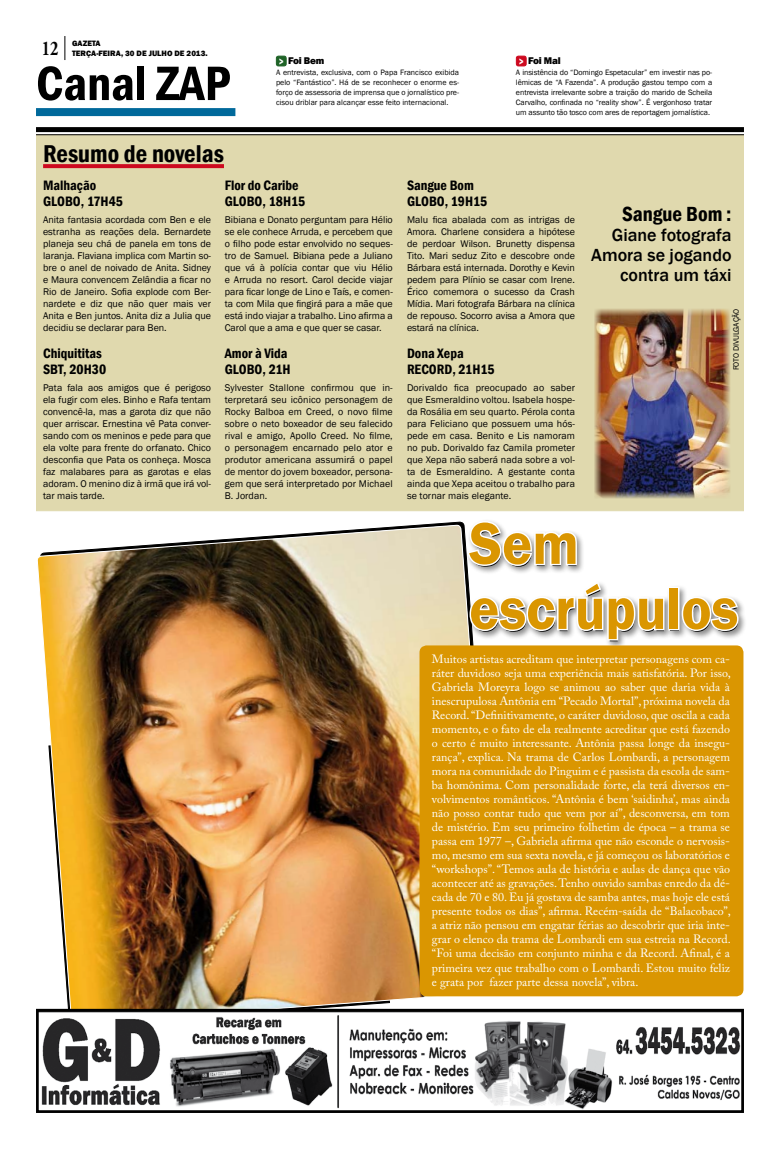
<style>
.page{position:relative;width:780px;height:1149px;background:#fff}
.page>*{position:absolute;margin:0;border:0;box-sizing:border-box;transform-origin:0 0}
.t1{font:600 61px/65px "Franklin Gothic";color:#da9601;scale:.93 1}
.t2{font:600 condensed 50px "Franklin Gothic";color:#000}
.t3{font:600 condensed 25px "Franklin Gothic";color:#000}
.t4{font:600 condensed 21px "Franklin Gothic";color:#000}
.t5{font:700 20.8px "Adobe Garamond Pro";color:#000;scale:.77 1}
.t6{font:500 18px/20px "Franklin Gothic";color:#000;text-align:right}
.t7{font:600 condensed 14px/16px "Franklin Gothic";color:#000}
.t8{font:12px/14px "Adobe Caslon Pro";color:#fff;text-align:justify}
.t9{font:10px/12px "Franklin Gothic";color:#000;text-align:justify}
.t10{font:800 10px "Franklin Gothic";letter-spacing:-.02em;color:#000}
.t11{font:8px/10px "Franklin Gothic";letter-spacing:-.01em;color:#000;text-align:justify}
.t12{font:800 8px/10px "Franklin Gothic";color:#000}
.s1{font-family:"Arial";font-weight:900;color:#fff}
</style>
<div class="page">
<div style="left:36px;top:134px;width:708px;height:377px;background:#e0d9ae;border:1px solid #e0d9ae"></div>
<svg style="left:43px;top:164px;width:181px;height:4px"></svg>
<img style="left:604px;top:318px;width:115px;height:169px">
<svg style="left:604px;top:487px;width:115px;height:12px"></svg>
<svg style="left:594px;top:318px;width:10px;height:181px;background:#ae815b"></svg>
<img style="left:719px;top:318px;width:11px;height:176px">
<svg style="left:594px;top:309px;width:136px;height:9px"></svg>
<img style="left:37px;top:502px;width:458px;height:506px">
<div style="left:465px;top:518px;width:315px;height:168px;background:#000;opacity:.45"></div>
<svg style="left:465px;top:519px;width:113px;height:48px"></svg>
<svg style="left:468px;top:579px;width:198px;height:63px"></svg>
<div style="left:668px;top:586px;width:11px;height:44px;border:3px solid #fff"></div>
<svg style="left:679px;top:595px;width:61px;height:37px"></svg>
<div style="left:419px;top:645px;width:324px;height:350px;background:#da9601;border-radius:7px"></div>
<img style="left:40px;top:1012px;width:700px;height:96px">
<div style="left:36px;top:1008px;width:708px;height:104px;border:3px solid #000"></div>
<svg style="left:64px;top:36px;width:1px;height:24px"></svg>
<div style="left:36px;top:108px;width:199px;height:8px;background:#00699b"></div>
<div style="left:276px;top:56px;width:10px;height:10px;background:#1f6327;border-radius:2px"></div>
<div style="left:276px;top:56px;width:10px;height:10px;border:1px solid #1f6327;border-radius:2px"></div>
<div style="left:516px;top:56px;width:10px;height:10px;background:#cd091f;border-radius:2px"></div>
<div style="left:516px;top:56px;width:10px;height:10px;border:1px solid #cd091f;border-radius:2px"></div>
<div style="left:36px;top:127px;width:708px;height:5px;background:#000"></div>
<hr style="left:36px;top:134px;width:708px;height:1px;background:#000">
<h3 class="t5" style="left:42px;top:36px;width:23px">12</h3>
<p class="t12" style="left:72px;top:38px;width:137px">GAZETA<br>TERÇA-FEIRA, 30 DE JULHO DE 2013.</p>
<h2 class="t2" style="left:36px;top:50px;width:196px">Canal ZAP</h2>
<p class="t11" style="left:276px;top:67px;width:185px">A entrevista, exclusiva, com o Papa Francisco exibida pelo “Fantástico”. Há de se reconhecer o enorme es&shy;forço de assessoria de imprensa que o jornalístico pre&shy;cisou driblar para alcançar esse feito internacional.</p>
<p class="t10" style="left:279px;top:55px;width:47px"><span class="s1">&gt;</span> Foi Bem</p>
<p class="t10" style="left:519px;top:55px;width:43px"><span class="s1">&gt;</span> Foi Mal</p>
<p class="t11" style="left:516px;top:67px;width:198px">A insistência do “Domingo Espetacular” em investir nas po&shy;lêmicas de “A Fazenda”. A produção gastou tempo com a entrevista irrelevante sobre a traição do marido de Scheila Carvalho, confinada no “reality show”. É vergonhoso tratar um assunto tão tosco com ares de reportagem jornalística.</p>
<h3 class="t3" style="left:43px;top:136px;width:182px">Resumo de novelas</h3>
<h3 class="t7" style="left:43px;top:177px;width:81px">Malhação<br>GLOBO, 17H45</h3>
<p class="t9" style="left:43px;top:214px;width:169px">Anita fantasia acordada com Ben e ele estranha as reações dela. Bernardete planeja seu chá de panela em tons de laranja. Flaviana implica com Martin so&shy;bre o anel de noivado de Anita. Sidney e Maura convencem Zelândia a ficar no Rio de Janeiro. Sofia explode com Ber&shy;nardete e diz que não quer mais ver Anita e Ben juntos. Anita diz a Julia que decidiu se declarar para Ben.</p>
<h3 class="t7" style="left:43px;top:345px;width:65px">Chiquititas<br>SBT, 20H30</h3>
<p class="t9" style="left:43px;top:382px;width:169px">Pata fala aos amigos que é perigoso ela fugir com eles. Binho e Rafa tentam convencê-la, mas a garota diz que não quer arriscar. Ernestina vê Pata conver&shy;sando com os meninos e pede para que ela volte para frente do orfanato. Chico desconfia que Pata os conheça. Mosca faz malabares para as garotas e elas adoram. O menino diz à irmã que irá vol&shy;tar mais tarde.</p>
<h3 class="t7" style="left:225px;top:177px;width:82px">Flor do Caribe<br>GLOBO, 18H15</h3>
<p class="t9" style="left:225px;top:214px;width:169px">Bibiana e Donato perguntam para Hélio se ele conhece Arruda, e percebem que o filho pode estar envolvido no seques&shy;tro de Samuel. Bibiana pede a Juliano que vá à polícia contar que viu Hélio e Arruda no resort. Carol decide viajar para ficar longe de Lino e Taís, e comen&shy;ta com Mila que fingirá para a mãe que está indo viajar a trabalho. Lino afirma a Carol que a ama e que quer se casar.</p>
<h3 class="t7" style="left:225px;top:345px;width:67px">Amor à Vida<br>GLOBO, 21H</h3>
<p class="t9" style="left:225px;top:382px;width:169px">Sylvester Stallone confirmou que in&shy;terpretará seu icônico personagem de Rocky Balboa em Creed, o novo filme sobre o neto boxeador de seu falecido rival e amigo, Apollo Creed. No filme, o personagem encarnado pelo ator e produtor americana assumirá o papel de mentor do jovem boxeador, persona&shy;gem que será interpretado por Michael B. Jordan.</p>
<h3 class="t7" style="left:407px;top:177px;width:82px">Sangue Bom<br>GLOBO, 19H15</h3>
<p class="t9" style="left:407px;top:214px;width:169px">Malu fica abalada com as intrigas de Amora. Charlene considera a hipótese de perdoar Wilson. Brunetty dispensa Tito. Mari seduz Zito e descobre onde Bárbara está internada. Dorothy e Kevin pedem para Plínio se casar com Irene.<br>Érico comemora o sucesso da Crash Mídia. Mari fotografa Bárbara na clínica de repouso. Socorro avisa a Amora que estará na clínica.</p>
<h3 class="t7" style="left:407px;top:345px;width:89px">Dona Xepa<br>RECORD, 21H15</h3>
<p class="t9" style="left:407px;top:382px;width:169px">Dorivaldo fica preocupado ao saber que Esmeraldino voltou. Isabela hospe&shy;da Rosália em seu quarto. Pérola conta para Feliciano que possuem uma hós&shy;pede em casa. Benito e Lis namoram no pub. Dorivaldo faz Camila prometer que Xepa não saberá nada sobre a vol&shy;ta de Esmeraldino. A gestante conta ainda que Xepa aceitou o trabalho para se tornar mais elegante.</p>
<h3 class="t4" style="left:622px;top:200px;width:111px">Sangue Bom :</h3>
<h3 class="t6" style="left:591px;top:225px;width:142px">Giane fotografa<br>Amora se jogando contra um táxi</h3>
<p class="t11" style="left:731px;top:370px;width:62px;rotate:-90deg">foto divulgação</p>
<h1 class="t1" style="left:469px;top:511px;width:291px">Sem escrúpulos</h1>
<p class="t8" style="left:432px;top:651px;width:300px">Muitos artistas acreditam que interpretar personagens com ca&shy;ráter duvidoso seja uma experiência mais satisfatória. Por isso, Gabriela Moreyra logo se animou ao saber que daria vida à inescrupulosa Antônia em “Pecado Mortal’’, próxima novela da Record. “Definitivamente, o caráter duvidoso, que oscila a cada momento, e o fato de ela realmente acreditar que está fazendo o certo é muito interessante. Antônia passa longe da insegu&shy;rança’’, explica. Na trama de Carlos Lombardi, a personagem mora na comunidade do Pinguim e é passista da escola de sam&shy;ba homônima. Com personalidade forte, ela terá diversos en&shy;volvimentos românticos. “Antônia é bem ‘saidinha’, mas ainda não posso contar tudo que vem por aí”, desconversa, em tom de mistério. Em seu primeiro folhetim de época – a trama se passa em 1977 –, Gabriela afirma que não esconde o nervosis&shy;mo, mesmo em sua sexta novela, e já começou os laboratórios e “workshops’’. “Temos aula de história e aulas de dança que vão acontecer até as gravações. Tenho ouvido sambas enredo da dé&shy;cada de 70 e 80. Eu já gostava de samba antes, mas hoje ele está presente todos os dias”, afirma. Recém-saída de “Balacobaco”, a atriz não pensou em engatar férias ao descobrir que iria inte&shy;grar o elenco da trama de Lombardi em sua estreia na Record. “Foi uma decisão em conjunto minha e da Record. Afinal, é a primeira vez que trabalho com o Lombardi. Estou muito feliz e grata por fazer parte dessa novela’’, vibra.</p>
</div>
